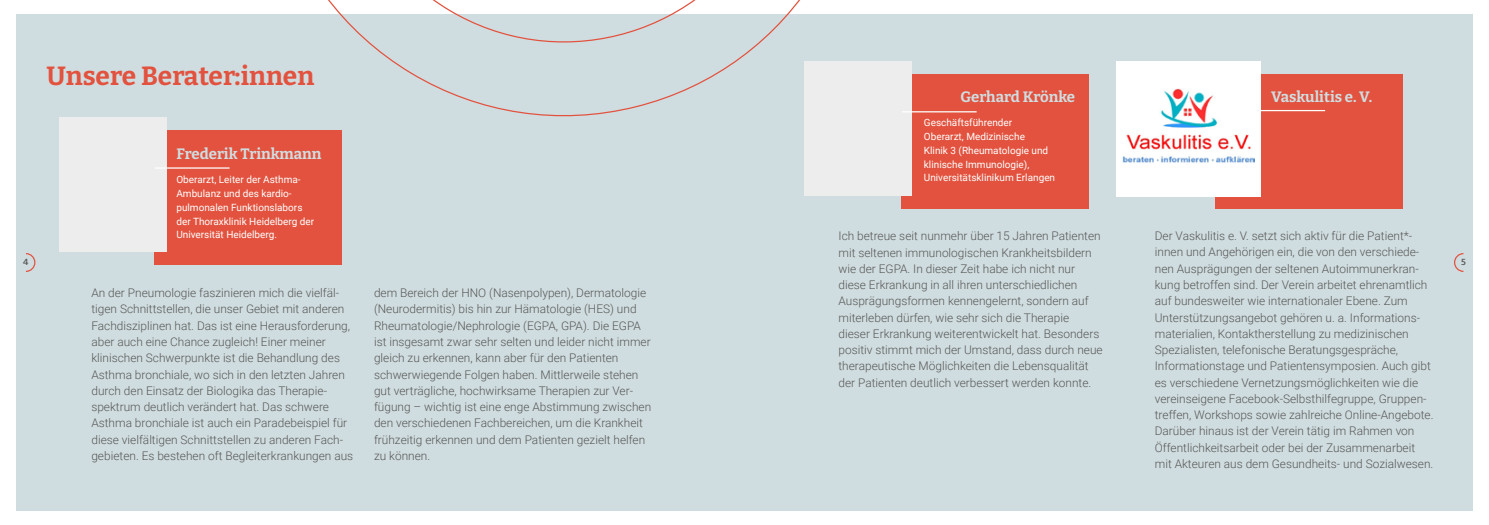
<style>
.page{position:relative;width:1489px;height:525px;background:#fff}
.page>*{position:absolute;margin:0;border:0;box-sizing:border-box;transform-origin:0 0}
.t1{font:700 26.25px "Bitter";color:#e2523e}
.t2{font:700 15px "Bitter";color:#d0dde0}
.t3{font:300 11.88px/16.2px "Roboto";color:#575756}
.t4{font:10px/13.8px "Roboto";color:#fff}
.t5{font:600 8.75px "Bitter";color:#575756}
</style>
<div class="page">
<div style="left:16px;top:15px;width:1456px;height:495px;background:#d0dde0"></div>
<div style="left:901px;top:74px;width:188px;height:134px;background:#e2523e"></div>
<div style="left:1214px;top:74px;width:188px;height:134px;background:#e2523e"></div>
<div style="left:804px;top:61px;width:107px;height:135px;background:#ededed"></div>
<div style="left:1116px;top:61px;width:144px;height:136px;background:#fff"></div>
<img style="left:1122px;top:89px;width:132px;height:74px">
<hr style="left:902px;top:111px;width:74px;height:1px;background:#fff">
<svg style="left:269px;top:0;width:552px;height:117px"></svg>
<hr style="left:1250px;top:110px;width:74px;height:1px;background:#fff">
<div style="left:154px;top:130px;width:188px;height:134px;background:#e2523e"></div>
<div style="left:59px;top:117px;width:107px;height:135px;background:#ededed"></div>
<hr style="left:155px;top:167px;width:74px;height:1px;background:#fff">
<svg style="left:26px;top:253px;width:10px;height:19px"></svg>
<svg style="left:1454px;top:253px;width:10px;height:19px"></svg>
<h1 class="t1" style="left:46px;top:59px;width:269px">Unsere Berater:innen</h1>
<p class="t2" style="left:1270px;top:87px;width:103px">Vaskulitis e. V.</p>
<p class="t2" style="left:960px;top:87px;width:116px">Gerhard Krönke</p>
<p class="t4" style="left:923px;top:115px;width:133px">Geschäftsführender<br>Oberarzt, Medizinische<br>Klinik 3 (Rheumatologie und klinische Immunologie),<br>Universitätsklinikum Erlangen</p>
<p class="t2" style="left:176px;top:144px;width:147px">Frederik Trinkmann</p>
<p class="t4" style="left:176px;top:172px;width:139px">Oberarzt, Leiter der Asthma-<br>Ambulanz und des kardio&shy;pulmonalen Funktionslabors der Thoraxklinik Heidelberg der<br>Universität Heidelberg.</p>
<p class="t3" style="left:838px;top:227px;width:266px">Ich betreue seit nunmehr über 15 Jahren Patienten mit seltenen immunologischen Krankheitsbildern wie der EGPA. In dieser Zeit habe ich nicht nur diese Erkrankung in all ihren unterschiedlichen Ausprägungsformen kennengelernt, sondern auf miterleben dürfen, wie sehr sich die Therapie dieser Erkrankung weiterentwickelt hat. Besonders positiv stimmt mich der Umstand, dass durch neue therapeutische Möglichkeiten die Lebensqualität der Patienten deutlich verbessert werden konnte.</p>
<p class="t3" style="left:1154px;top:227px;width:280px">Der Vaskulitis e. V. setzt sich aktiv für die Patient*- innen und Angehörigen ein, die von den verschiede&shy;nen Ausprägungen der seltenen Autoimmunerkran&shy;kung betroffen sind. Der Verein arbeitet ehrenamtlich auf bundesweiter wie internationaler Ebene. Zum Unterstützungsangebot gehören u. a. Informations&shy;materialien, Kontaktherstellung zu medizinischen Spezialisten, telefonische Beratungsgespräche, Informationstage und Patientensymposien. Auch gibt es verschiedene Vernetzungsmöglichkeiten wie die vereinseigene Facebook-Selbsthilfegruppe, Gruppen&shy;treffen, Workshops sowie zahlreiche Online-Angebote.<br>Darüber hinaus ist der Verein tätig im Rahmen von Öffentlichkeitsarbeit oder bei der Zusammenarbeit mit Akteuren aus dem Gesundheits- und Sozialwesen.</p>
<p class="t5" style="left:23px;top:256px;width:7px">4</p>
<p class="t5" style="left:1460px;top:257px;width:6px">5</p>
<p class="t3" style="left:91px;top:284px;width:263px">An der Pneumologie faszinieren mich die vielfäl&shy;tigen Schnittstellen, die unser Gebiet mit anderen Fachdisziplinen hat. Das ist eine Herausforderung, aber auch eine Chance zugleich! Einer meiner klinischen Schwerpunkte ist die Behandlung des Asthma bronchiale, wo sich in den letzten Jahren durch den Einsatz der Biologika das Therapie&shy;spektrum deutlich verändert hat. Das schwere Asthma bronchiale ist auch ein Paradebeispiel für diese vielfältigen Schnittstellen zu anderen Fach&shy;gebieten. Es bestehen oft Begleiterkrankungen aus</p>
<p class="t3" style="left:374px;top:284px;width:279px">dem Bereich der HNO (Nasenpolypen), Dermatologie (Neurodermitis) bis hin zur Hämatologie (HES) und Rheumatologie/Nephrologie (EGPA, GPA). Die EGPA ist insgesamt zwar sehr selten und leider nicht immer gleich zu erkennen, kann aber für den Patienten schwerwiegende Folgen haben. Mittlerweile stehen gut verträgliche, hochwirksame Therapien zur Ver&shy;fügung – wichtig ist eine enge Abstimmung zwischen den verschiedenen Fachbereichen, um die Krankheit frühzeitig erkennen und dem Patienten gezielt helfen zu können.</p>
</div>
